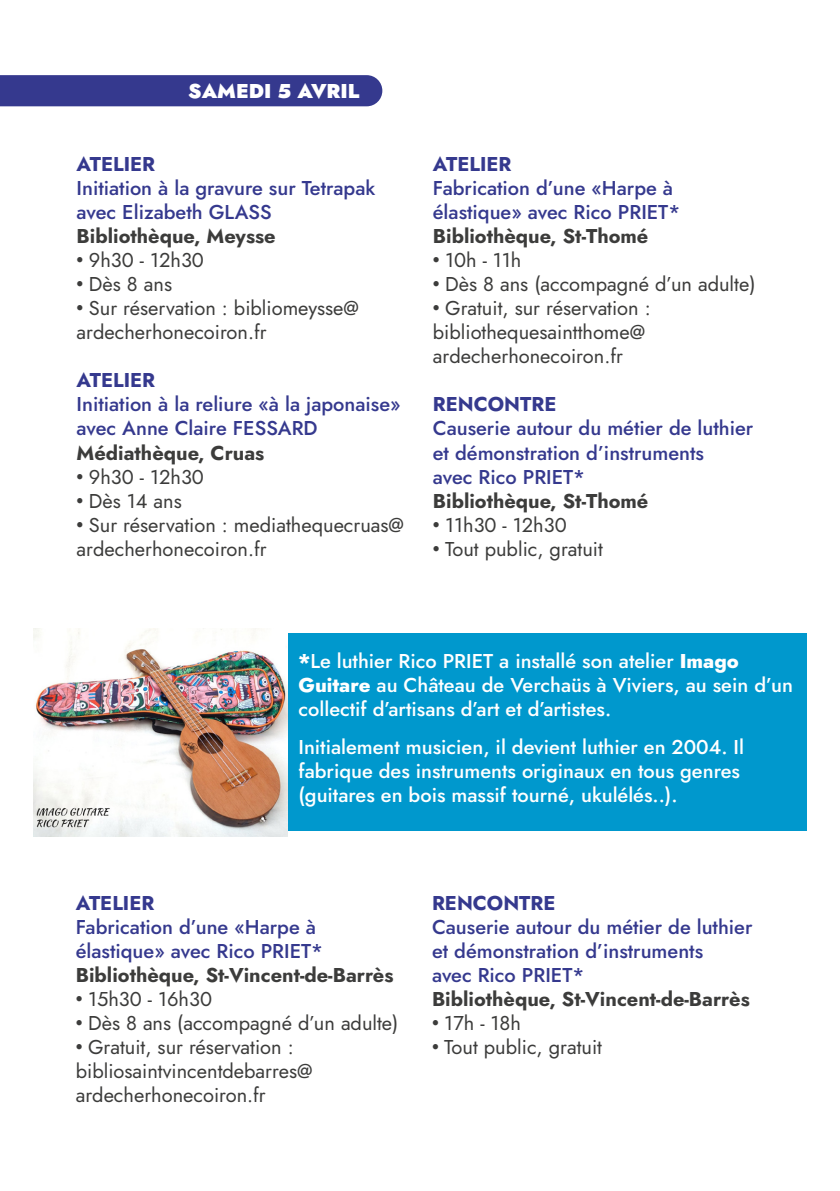
<style>
.page{position:relative;width:840px;height:1191px;background:#fff}
.page>*{position:absolute;margin:0;border:0;box-sizing:border-box;transform-origin:0 0}
.t1{font:20px/24px "Jost";color:#3c3c3b}
.t2{font:500 20px/24px "Jost";color:#35398e}
.t3{font:500 20px/24px "Jost";color:#fff}
.t4{font:700 20px "Jost";color:#3c3c3b}
.t5{font:700 20px "Jost";color:#35398e}
.t6{font:900 20px "Jost";color:#fff}
.s1{font-family:"Quicksand"}
.s2{font-weight:800}
</style>
<div class="page">
<div style="left:0;top:75px;width:382px;height:31px;background:#35398e"></div>
<div style="left:111px;top:634px;width:695px;height:197px;background:#0098cd"></div>
<img style="left:33px;top:628px;width:254px;height:208px">
<p class="t6" style="left:188px;top:77px;width:173px">SAMEDI 5 AVRIL</p>
<p class="t5" style="left:77px;top:151px;width:80px">ATELIER</p>
<p class="t2" style="left:77px;top:177px;width:300px">Initiation à la gravure sur Tetrapak avec Elizabeth GLASS</p>
<p class="t4" style="left:77px;top:223px;width:200px">Bibliothèque, Meysse</p>
<p class="t1" style="left:77px;top:249px;width:129px"><span class="s1">•</span> 9h30 - 12h30</p>
<p class="t1" style="left:77px;top:273px;width:97px"><span class="s1">•</span> Dès 8 ans</p>
<p class="t1" style="left:77px;top:297px;width:284px"><span class="s1">•</span> Sur réservation : bibliomeysse@ ardecherhonecoiron.fr</p>
<p class="t5" style="left:77px;top:367px;width:80px">ATELIER</p>
<p class="t2" style="left:77px;top:393px;width:325px">Initiation à la reliure «à la japonaise» avec Anne Claire FESSARD</p>
<p class="t4" style="left:77px;top:439px;width:189px">Médiathèque, Cruas</p>
<p class="t1" style="left:77px;top:465px;width:129px"><span class="s1">•</span> 9h30 - 12h30</p>
<p class="t1" style="left:77px;top:489px;width:107px"><span class="s1">•</span> Dès 14 ans</p>
<p class="t1" style="left:77px;top:513px;width:329px"><span class="s1">•</span> Sur réservation : mediathequecruas@ ardecherhonecoiron.fr</p>
<p class="t5" style="left:432px;top:151px;width:80px">ATELIER</p>
<p class="t2" style="left:432px;top:177px;width:249px">Fabrication d’une «Harpe à élastique» avec Rico PRIET*</p>
<p class="t4" style="left:432px;top:223px;width:217px">Bibliothèque, St-Thomé</p>
<p class="t1" style="left:432px;top:249px;width:90px"><span class="s1">•</span> 10h - 11h</p>
<p class="t1" style="left:432px;top:273px;width:324px"><span class="s1">•</span> Dès 8 ans (accompagné d’un adulte)</p>
<p class="t1" style="left:432px;top:297px;width:219px"><span class="s1">•</span> Gratuit, sur réservation : bibliothequesaintthome@ ardecherhonecoiron.fr</p>
<p class="t5" style="left:432px;top:391px;width:125px">RENCONTRE</p>
<p class="t2" style="left:432px;top:417px;width:322px">Causerie autour du métier de luthier et démonstration d’instruments<br>avec Rico PRIET*</p>
<p class="t4" style="left:432px;top:487px;width:217px">Bibliothèque, St-Thomé</p>
<p class="t1" style="left:432px;top:513px;width:135px"><span class="s1">•</span> 11h30 - 12h30</p>
<p class="t1" style="left:432px;top:537px;width:171px"><span class="s1">•</span> Tout public, gratuit</p>
<p class="t3" style="left:298px;top:648px;width:495px"><span class="s2">*</span>Le luthier Rico PRIET a installé son atelier <span class="s2">Imago<br>Guitare</span> au Château de Verchaüs à Viviers, au sein d’un collectif d’artisans d’art et d’artistes.</p>
<p class="t3" style="left:298px;top:735px;width:446px">Initialement musicien, il devient luthier en 2004. Il fabrique des instruments originaux en tous genres (guitares en bois massif tourné, ukulélés..).</p>
<p class="t5" style="left:76px;top:889px;width:80px">ATELIER</p>
<p class="t2" style="left:76px;top:915px;width:249px">Fabrication d’une «Harpe à élastique» avec Rico PRIET*</p>
<p class="t4" style="left:76px;top:961px;width:319px">Bibliothèque, St-Vincent-de-Barrès</p>
<p class="t1" style="left:76px;top:987px;width:138px"><span class="s1">•</span> 15h30 - 16h30</p>
<p class="t1" style="left:76px;top:1011px;width:324px"><span class="s1">•</span> Dès 8 ans (accompagné d’un adulte)</p>
<p class="t1" style="left:76px;top:1035px;width:238px"><span class="s1">•</span> Gratuit, sur réservation : bibliosaintvincentdebarres@ ardecherhonecoiron.fr</p>
<p class="t5" style="left:432px;top:889px;width:125px">RENCONTRE</p>
<p class="t2" style="left:432px;top:915px;width:322px">Causerie autour du métier de luthier et démonstration d’instruments<br>avec Rico PRIET*</p>
<p class="t4" style="left:432px;top:985px;width:319px">Bibliothèque, St-Vincent-de-Barrès</p>
<p class="t1" style="left:432px;top:1011px;width:90px"><span class="s1">•</span> 17h - 18h</p>
<p class="t1" style="left:432px;top:1035px;width:171px"><span class="s1">•</span> Tout public, gratuit</p>
</div>
